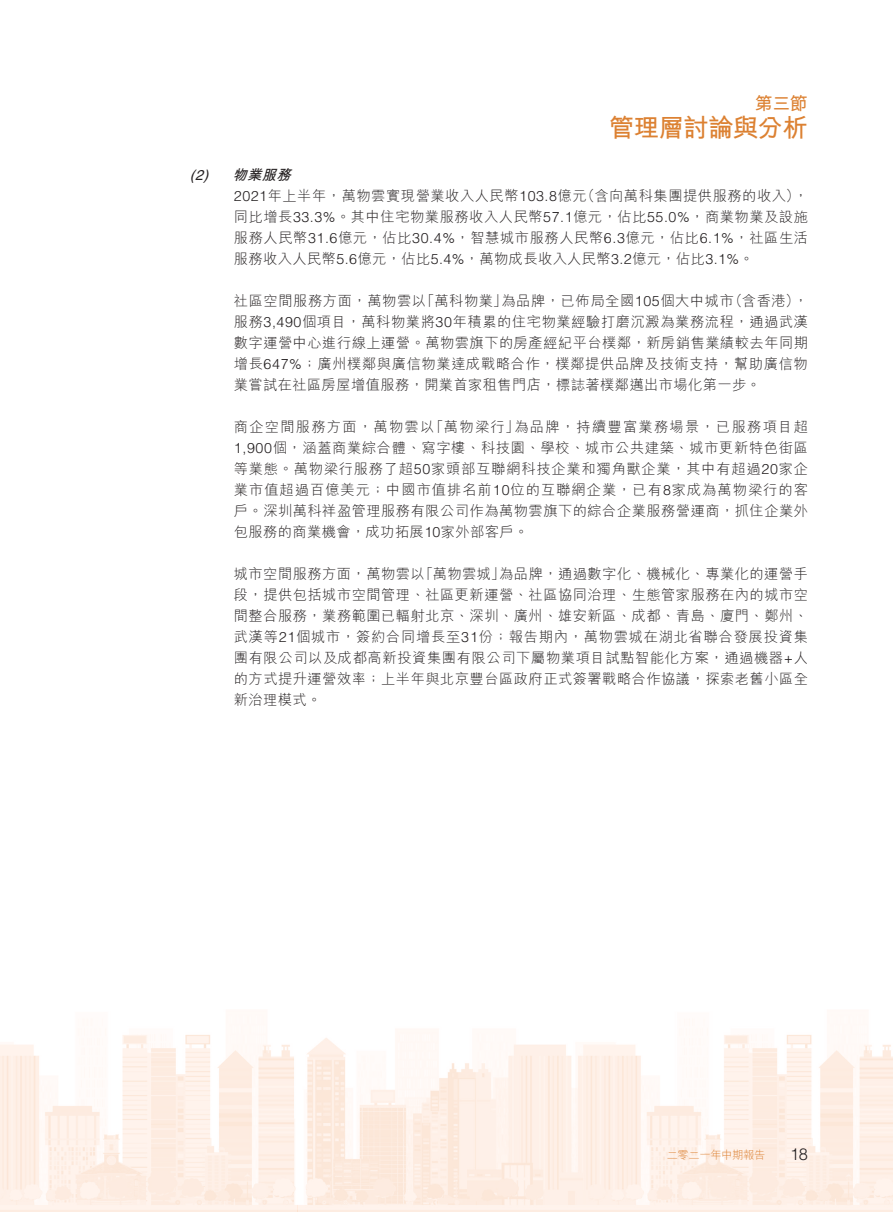
<style>
.page{position:relative;width:893px;height:1212px;background:#fff}
.page>*{position:absolute;margin:0;border:0;box-sizing:border-box;transform-origin:0 0}
.t1{font:700 25.5px "M Hei HK";letter-spacing:-.03em;color:#dc8132}
.t2{font:700 18px "M Hei HK";color:#dc8132}
.t3{font:300 16.5px "Helvetica LT Std";color:#231f20}
.t4{font:300 14.25px/21px "M Hei HK";letter-spacing:.035em;color:#231f20;text-align:justify}
.t5{font:300 11.25px "M Hei HK";letter-spacing:-.03em;color:#dc8132}
.s1{font-family:"Helvetica LT Std";font-weight:400;font-style:italic}
.s2{font-weight:700;font-style:italic}
.s3{font-family:"Helvetica LT Std"}
</style>
<div class="page">
<img style="left:0;top:1029px;width:893px;height:183px">
<p class="t2" style="left:755px;top:90px;width:54px">第三節</p>
<h1 class="t1" style="left:609px;top:109px;width:201px">管理層討論與分析</h1>
<p class="t4" style="left:234px;top:164px;width:576px;text-align:left;text-indent:-44px"><span class="s1">(2)</span> <span class="s2">物業服務<br></span><span class="s3">2021</span>年上半年，萬物雲實現營業收入人民幣<span class="s3">103.8</span>億元（含向萬科集團提供服務的收入），同比增長<span class="s3">33.3%</span>。其中住宅物業服務收入人民幣<span class="s3">57.1</span>億元，佔比<span class="s3">55.0%</span>，商業物業及設施服務人民幣<span class="s3">31.6</span>億元，佔比<span class="s3">30.4%</span>，智慧城市服務人民幣<span class="s3">6.3</span>億元，佔比<span class="s3">6.1%</span>，社區生活服務收入人民幣<span class="s3">5.6</span>億元，佔比<span class="s3">5.4%</span>，萬物成長收入人民幣<span class="s3">3.2</span>億元，佔比<span class="s3">3.1%</span>。</p>
<p class="t4" style="left:234px;top:290px;width:576px">社區空間服務方面，萬物雲以「萬科物業」為品牌，已佈局全國<span class="s3">105</span>個大中城市（含香港），服務<span class="s3">3,490</span>個項目，萬科物業將<span class="s3">30</span>年積累的住宅物業經驗打磨沉澱為業務流程，通過武漢數字運營中心進行線上運營。萬物雲旗下的房產經紀平台樸鄰，新房銷售業績較去年同期增長<span class="s3">647%</span>；廣州樸鄰與廣信物業達成戰略合作，樸鄰提供品牌及技術支持，幫助廣信物業嘗試在社區房屋增值服務，開業首家租售門店，標誌著樸鄰邁出市場化第一步。</p>
<p class="t4" style="left:234px;top:416px;width:576px">商企空間服務方面，萬物雲以「萬物梁行」為品牌，持續豐富業務場景，已服務項目超<span class="s3">1,900</span>個，涵蓋商業綜合體、寫字樓、科技園、學校、城市公共建築、城市更新特色街區等業態。萬物梁行服務了超<span class="s3">50</span>家頭部互聯網科技企業和獨角獸企業，其中有超過<span class="s3">20</span>家企業市值超過百億美元；中國市值排名前<span class="s3">10</span>位的互聯網企業，已有<span class="s3">8</span>家成為萬物梁行的客戶。深圳萬科祥盈管理服務有限公司作為萬物雲旗下的綜合企業服務營運商，抓住企業外包服務的商業機會，成功拓展<span class="s3">10</span>家外部客戶。</p>
<p class="t4" style="left:234px;top:563px;width:576px">城市空間服務方面，萬物雲以「萬物雲城」為品牌，通過數字化、機械化、專業化的運營手段，提供包括城市空間管理、社區更新運營、社區協同治理、生態管家服務在內的城市空間整合服務，業務範圍已輻射北京、深圳、廣州、雄安新區、成都、青島、廈門、鄭州、武漢等<span class="s3">21</span>個城市，簽約合同增長至<span class="s3">31</span>份；報告期內，萬物雲城在湖北省聯合發展投資集團有限公司以及成都高新投資集團有限公司下屬物業項目試點智能化方案，通過機器<span class="s3">+</span>人的方式提升運營效率；上半年與北京豐台區政府正式簽署戰略合作協議，探索老舊小區全新治理模式。</p>
<p class="t5" style="left:667px;top:1146px;width:100px">二零二一年中期報告</p>
<p class="t3" style="left:790px;top:1144px;width:19px">18</p>
</div>
